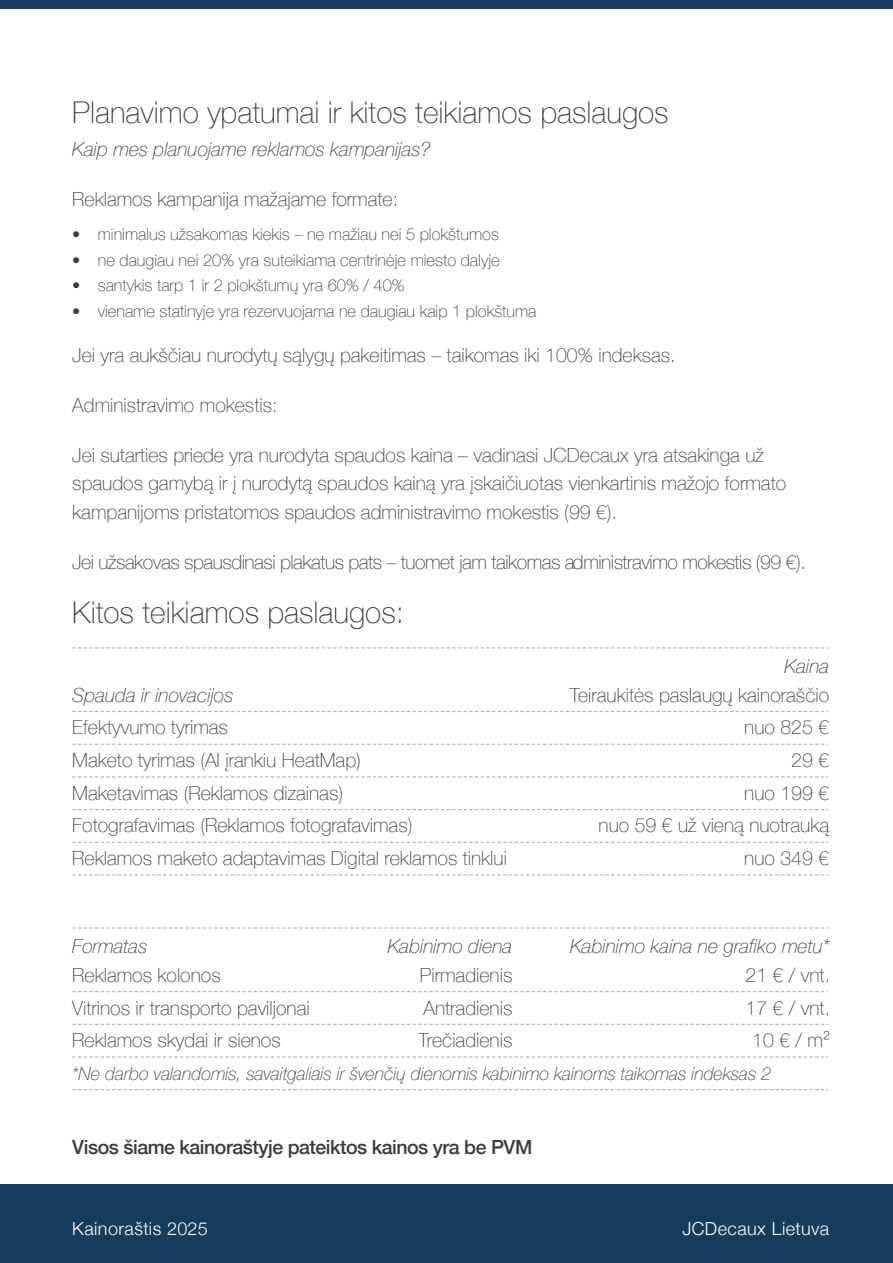
<style>
.page{position:relative;width:893px;height:1263px;background:#fff}
.page>*{position:absolute;margin:0;border:0;box-sizing:border-box;transform-origin:0 0}
.t1{font:100 30px "Helvetica Neue";color:#3c3c3b}
.t2{font:100 19.5px/28.5px "Helvetica Neue";color:#3c3c3b}
.t3{font:italic 100 19.5px "Helvetica Neue";color:#3c3c3b}
.t4{font:100 19.5px "Helvetica Neue";letter-spacing:-.025em;color:#3c3c3b}
.t5{font:500 19.5px "Helvetica Neue";letter-spacing:-.025em;color:#3c3c3b}
.t6{font:italic 100 18px "Helvetica Neue";letter-spacing:-.005em;color:#3c3c3b}
.t7{font:300 18px "Helvetica Neue";letter-spacing:.025em;color:#fff}
.t8{font:100 16.5px "Helvetica Neue";color:#3c3c3b}
</style>
<div class="page">
<div style="left:0;top:0;width:893px;height:9px;background:#153c5c"></div>
<div style="left:0;top:1184px;width:893px;height:79px;background:#153c5c"></div>
<svg style="left:72px;top:927px;width:756px;height:1px"></svg>
<svg style="left:72px;top:991px;width:756px;height:1px"></svg>
<svg style="left:72px;top:1024px;width:756px;height:1px"></svg>
<svg style="left:72px;top:1056px;width:756px;height:1px"></svg>
<svg style="left:72px;top:1089px;width:756px;height:1px"></svg>
<svg style="left:72px;top:776px;width:756px;height:1px"></svg>
<svg style="left:72px;top:809px;width:756px;height:1px"></svg>
<svg style="left:72px;top:842px;width:756px;height:1px"></svg>
<svg style="left:72px;top:874px;width:756px;height:1px"></svg>
<svg style="left:72px;top:647px;width:756px;height:1px"></svg>
<svg style="left:72px;top:711px;width:756px;height:1px"></svg>
<svg style="left:72px;top:744px;width:756px;height:1px"></svg>
<h1 class="t1" style="left:72px;top:90px;width:598px">Planavimo ypatumai ir kitos teikiamos paslaugos</h1>
<p class="t3" style="left:72px;top:134px;width:360px">Kaip mes planuojame reklamos kampanijas?</p>
<p class="t2" style="left:72px;top:184px;width:327px">Reklamos kampanija mažajame formate:</p>
<p class="t8" style="left:72px;top:222px;width:10px">•</p>
<p class="t8" style="left:98px;top:222px;width:403px">minimalus užsakomas kiekis – ne mažiau nei 5 plokštumos</p>
<p class="t8" style="left:72px;top:247px;width:429px">• ne daugiau nei 20% yra suteikiama centrinėje miesto dalyje</p>
<p class="t8" style="left:72px;top:273px;width:334px">• santykis tarp 1 ir 2 plokštumų yra 60% / 40%</p>
<p class="t8" style="left:72px;top:298px;width:466px">• viename statinyje yra rezervuojama ne daugiau kaip 1 plokštuma</p>
<p class="t2" style="left:72px;top:340px;width:605px">Jei yra aukščiau nurodytų sąlygų pakeitimas – taikomas iki 100% indeksas.</p>
<p class="t2" style="left:72px;top:390px;width:207px">Administravimo mokestis:</p>
<p class="t2" style="left:72px;top:440px;width:715px">Jei sutarties priede yra nurodyta spaudos kaina – vadinasi JCDecaux yra atsakinga už spaudos gamybą ir į nurodytą spaudos kainą yra įskaičiuotas vienkartinis mažojo formato kampanijoms pristatomos spaudos administravimo mokestis (99 €).</p>
<p class="t4" style="left:72px;top:547px;width:735px">Jei užsakovas spausdinasi plakatus pats – tuomet jam taikomas administravimo mokestis (99 €).</p>
<h1 class="t1" style="left:72px;top:590px;width:333px">Kitos teikiamos paslaugos:</h1>
<p class="t3" style="left:784px;top:651px;width:46px">Kaina</p>
<p class="t3" style="left:72px;top:680px;width:163px">Spauda ir inovacijos</p>
<p class="t2" style="left:570px;top:679px;width:261px">Teiraukitės paslaugų kainoraščio</p>
<p class="t2" style="left:72px;top:712px;width:157px">Efektyvumo tyrimas</p>
<p class="t2" style="left:744px;top:712px;width:86px">nuo 825 €</p>
<p class="t2" style="left:72px;top:745px;width:290px">Maketo tyrimas (AI įrankiu HeatMap)</p>
<p class="t2" style="left:791px;top:745px;width:39px">29 €</p>
<p class="t2" style="left:72px;top:777px;width:272px">Maketavimas (Reklamos dizainas)</p>
<p class="t2" style="left:744px;top:777px;width:86px">nuo 199 €</p>
<p class="t2" style="left:72px;top:810px;width:342px">Fotografavimas (Reklamos fotografavimas)</p>
<p class="t2" style="left:599px;top:810px;width:232px">nuo 59 € už vieną nuotrauką</p>
<p class="t2" style="left:72px;top:843px;width:436px">Reklamos maketo adaptavimas Digital reklamos tinklui</p>
<p class="t2" style="left:744px;top:843px;width:86px">nuo 349 €</p>
<p class="t3" style="left:570px;top:931px;width:261px">Kabinimo kaina ne grafiko metu*</p>
<p class="t3" style="left:72px;top:931px;width:77px">Formatas</p>
<p class="t3" style="left:388px;top:931px;width:126px">Kabinimo diena</p>
<p class="t2" style="left:72px;top:960px;width:150px">Reklamos kolonos</p>
<p class="t2" style="left:420px;top:960px;width:94px">Pirmadienis</p>
<p class="t2" style="left:745px;top:960px;width:86px">21 € / vnt.</p>
<p class="t2" style="left:72px;top:992px;width:239px">Vitrinos ir transporto paviljonai</p>
<p class="t2" style="left:423px;top:992px;width:90px">Antradienis</p>
<p class="t2" style="left:745px;top:992px;width:86px">17 € / vnt.</p>
<p class="t2" style="left:72px;top:1025px;width:210px">Reklamos skydai ir sienos</p>
<p class="t2" style="left:418px;top:1025px;width:96px">Trečiadienis</p>
<p class="t6" style="left:72px;top:1060px;width:701px">*Ne darbo valandomis, savaitgaliais ir švenčių dienomis kabinimo kainoms taikomas indeksas 2</p>
<p class="t2" style="left:752px;top:1025px;width:79px">10 € / m²</p>
<p class="t5" style="left:72px;top:1131px;width:462px">Visos šiame kainoraštyje pateiktos kainos yra be PVM</p>
<p class="t7" style="left:72px;top:1214px;width:137px">Kainoraštis 2025</p>
<p class="t7" style="left:682px;top:1214px;width:148px">JCDecaux Lietuva</p>
</div>
